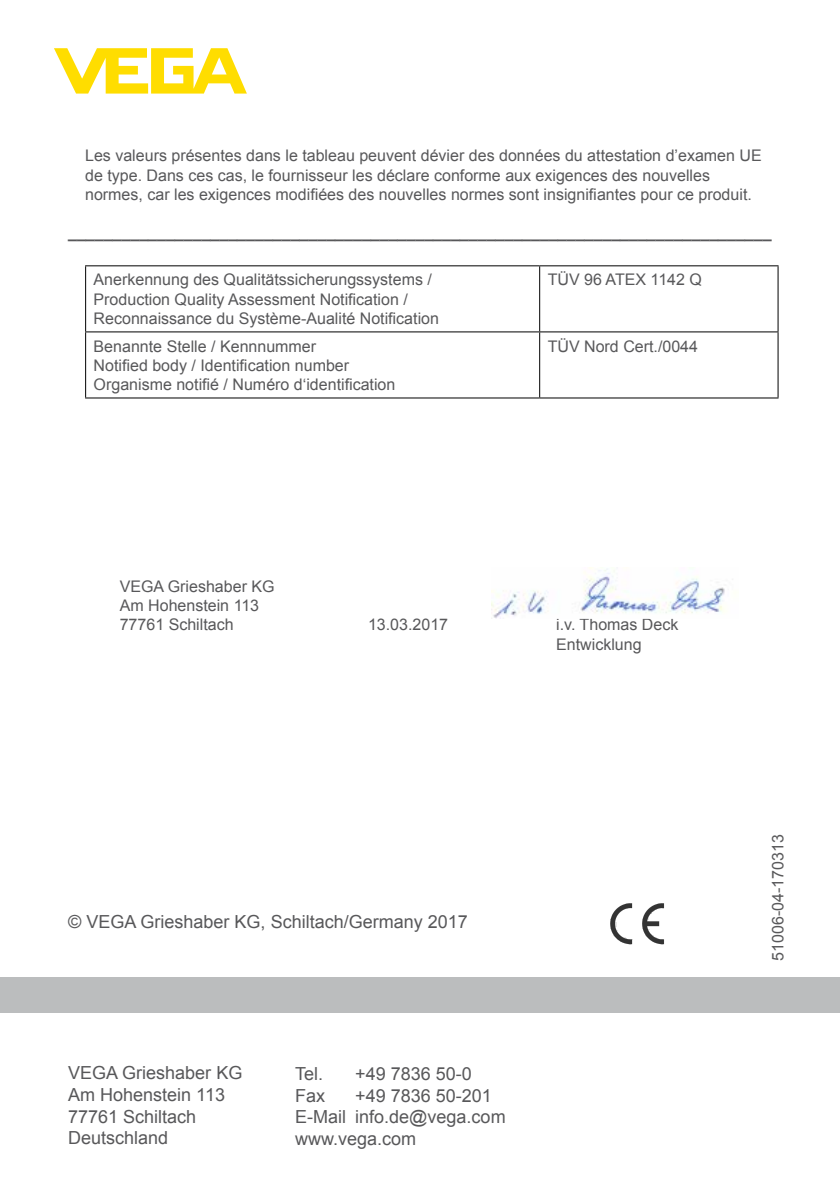
<style>
.page{position:relative;width:840px;height:1191px;background:#fff}
.page>*{position:absolute;margin:0;border:0;box-sizing:border-box;transform-origin:0 0}
.t1{font:18px/21.6px "Arial";color:#58585a}
.t2{font:16px/19.2px "Arial";color:#58585a}
.t3{font:700 16px "Arial";color:#58585a}
</style>
<div class="page">
<div style="left:0;top:977px;width:839px;height:35px;background:#bbbdbe"></div>
<svg style="left:54px;top:48px;width:193px;height:46px"></svg>
<svg style="left:642px;top:903px;width:21px;height:41px"></svg>
<svg style="left:610px;top:903px;width:21px;height:41px"></svg>
<hr style="left:85px;top:265px;width:454px;height:1px;background:#000">
<hr style="left:85px;top:266px;width:1px;height:65px;background:#000">
<hr style="left:539px;top:265px;width:239px;height:1px;background:#000">
<hr style="left:539px;top:266px;width:1px;height:65px;background:#000">
<hr style="left:777px;top:266px;width:1px;height:65px;background:#000">
<hr style="left:85px;top:331px;width:454px;height:1px;background:#000">
<hr style="left:85px;top:332px;width:1px;height:65px;background:#000">
<hr style="left:539px;top:331px;width:239px;height:1px;background:#000">
<hr style="left:539px;top:332px;width:1px;height:65px;background:#000">
<hr style="left:777px;top:332px;width:1px;height:65px;background:#000">
<hr style="left:85px;top:397px;width:454px;height:1px;background:#000">
<hr style="left:539px;top:397px;width:239px;height:1px;background:#000">
<img style="left:491px;top:567px;width:234px;height:51px">
<p class="t2" style="left:85px;top:146px;width:677px">Les valeurs présentes dans le tableau peuvent dévier des données du attestation d’examen UE de type. Dans ces cas, le fournisseur les déclare conforme aux exigences des nouvelles normes, car les exigences modifiées des nouvelles normes sont insignifiantes pour ce produit.</p>
<p class="t3" style="left:68px;top:222px;width:704px">_______________________________________________________________________________</p>
<p class="t2" style="left:94px;top:270px;width:347px">Anerkennung des Qualitätssicherungssystems /<br>Production Quality Assessment Notification /<br>Reconnaissance du Système-Aualité Notification</p>
<p class="t2" style="left:547px;top:270px;width:156px">TÜV 96 ATEX 1142 Q</p>
<p class="t2" style="left:94px;top:336px;width:303px">Benannte Stelle / Kennnummer<br>Notified body / Identification number<br>Organisme notifié / Numéro d‘identification</p>
<p class="t2" style="left:547px;top:336px;width:152px">TÜV Nord Cert./0044</p>
<p class="t2" style="left:120px;top:577px;width:156px">VEGA Grieshaber KG<br>Am Hohenstein 113<br>77761 Schiltach</p>
<p class="t2" style="left:368px;top:615px;width:82px">13.03.2017</p>
<p class="t2" style="left:556px;top:615px;width:124px">i.v. Thomas Deck<br>Entwicklung</p>
<p class="t1" style="left:68px;top:910px;width:401px">© VEGA Grieshaber KG, Schiltach/Germany 2017</p>
<p class="t1" style="left:68px;top:1062px;width:176px">VEGA Grieshaber KG<br>Am Hohenstein 113<br>77761 Schiltach<br>Deutschland</p>
<p class="t1" style="left:295px;top:1063px;width:30px">Tel.</p>
<p class="t1" style="left:355px;top:1063px;width:118px">+49 7836 50-0</p>
<p class="t1" style="left:295px;top:1084px;width:212px;text-indent:60px">+49 7836 50-201<br>E-Mail info.de@vega.com www.vega.com</p>
<p class="t1" style="left:295px;top:1084px;width:32px">Fax</p>
<p class="t2" style="left:768px;top:960px;width:128px;rotate:-90deg">51006-04-170313</p>
</div>
